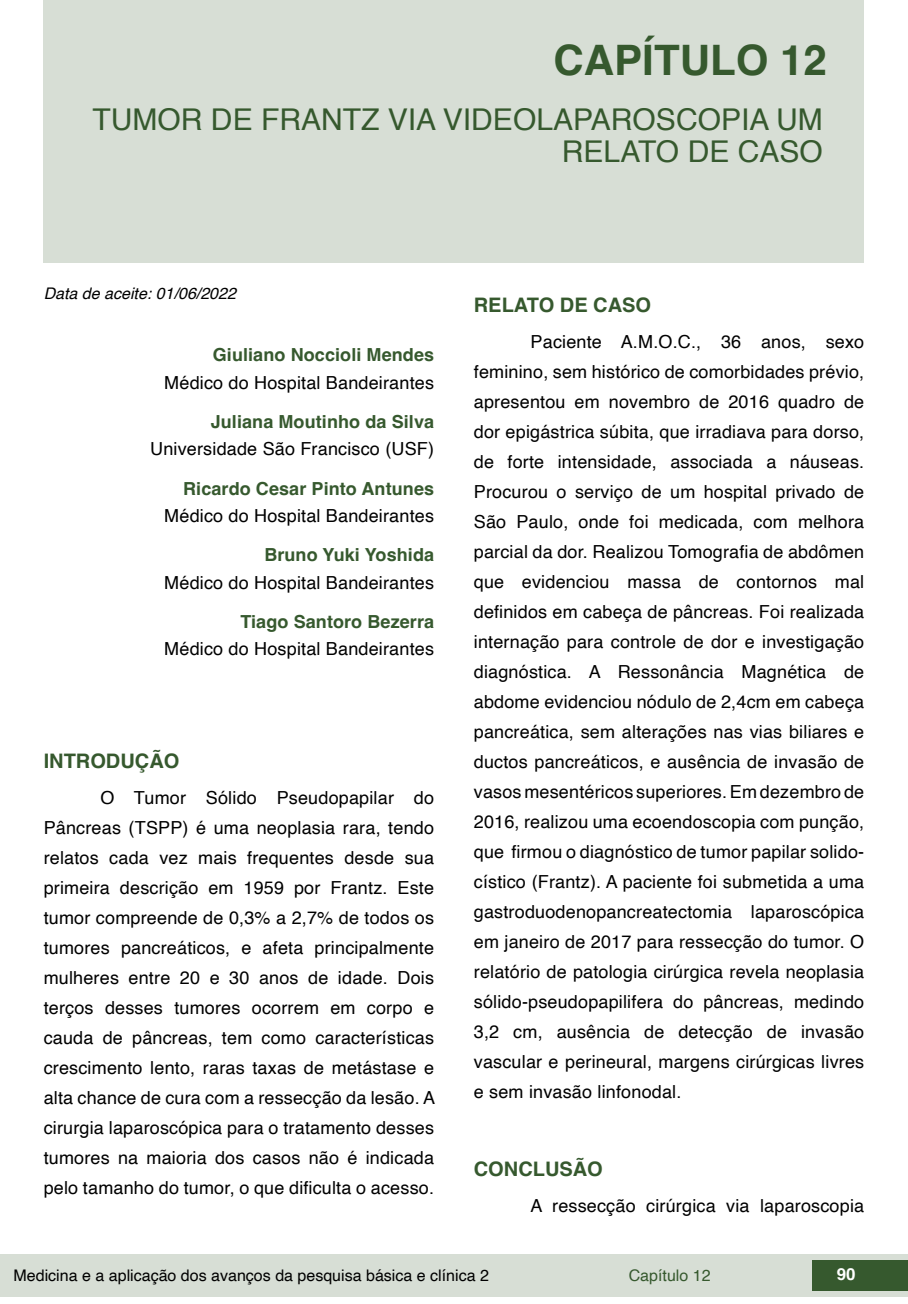
<style>
.page{position:relative;width:908px;height:1304px;background:#fff}
.page>*{position:absolute;margin:0;border:0;box-sizing:border-box;transform-origin:0 0}
.t1{font:700 42px "Helvetica";color:#36592e}
.t2{font:30px/32px "Helvetica";color:#36592e;text-align:right}
.t3{font:700 20px "Helvetica";color:#36592e}
.t4{font:18px/30px "Helvetica";letter-spacing:.01em;color:#000;text-align:justify}
.t5{font:700 18px "Helvetica";letter-spacing:.005em;color:#36592e}
.t6{font:700 16.8px "Helvetica";color:#fff}
.t7{font:16px "Helvetica";color:#000}
.t8{font:italic 16px "Helvetica";color:#000}
.t9{font:16px "Helvetica";color:#36592e}
</style>
<div class="page">
<div style="left:0;top:1254px;width:906px;height:43px;background:#d7ded5"></div>
<div style="left:812px;top:1261px;width:95px;height:30px;background:#36592e"></div>
<div style="left:44px;top:0;width:819px;height:263px;background:#d7ded5"></div>
<h1 class="t1" style="left:553px;top:35px;width:275px">CAPÍTULO 12</h1>
<h2 class="t2" style="left:92px;top:104px;width:731px">TUMOR DE FRANTZ VIA VIDEOLAPAROSCOPIA UM<br>RELATO DE CASO</h2>
<p class="t8" style="left:44px;top:280px;width:194px">Data de aceite: 01/06/2022</p>
<p class="t5" style="left:213px;top:344px;width:223px">Giuliano Noccioli Mendes</p>
<p class="t4" style="left:164px;top:368px;width:271px">Médico do Hospital Bandeirantes</p>
<p class="t5" style="left:211px;top:411px;width:225px">Juliana Moutinho da Silva</p>
<p class="t4" style="left:150px;top:435px;width:285px">Universidade São Francisco (USF)</p>
<p class="t5" style="left:183px;top:477px;width:252px">Ricardo Cesar Pinto Antunes</p>
<p class="t4" style="left:164px;top:501px;width:271px">Médico do Hospital Bandeirantes</p>
<p class="t5" style="left:264px;top:544px;width:171px">Bruno Yuki Yoshida</p>
<p class="t4" style="left:164px;top:568px;width:271px">Médico do Hospital Bandeirantes</p>
<p class="t5" style="left:240px;top:611px;width:195px">Tiago Santoro Bezerra</p>
<p class="t4" style="left:164px;top:635px;width:271px">Médico do Hospital Bandeirantes</p>
<p class="t3" style="left:44px;top:749px;width:137px">INTRODUÇÃO</p>
<p class="t4" style="left:44px;top:783px;width:392px;text-indent:57px">O Tumor Sólido Pseudopapilar do Pâncreas (TSPP) é uma neoplasia rara, tendo relatos cada vez mais frequentes desde sua primeira descrição em 1959 por Frantz. Este tumor compreende de 0,3% a 2,7% de todos os tumores pancreáticos, e afeta principalmente mulheres entre 20 e 30 anos de idade. Dois terços desses tumores ocorrem em corpo e cauda de pâncreas, tem como características crescimento lento, raras taxas de metástase e alta chance de cura com a ressecção da lesão. A cirurgia laparoscópica para o tratamento desses tumores na maioria dos casos não é indicada pelo tamanho do tumor, o que dificulta o acesso.</p>
<p class="t3" style="left:473px;top:293px;width:179px">RELATO DE CASO</p>
<p class="t4" style="left:473px;top:327px;width:392px;text-indent:57px">Paciente A.M.O.C., 36 anos, sexo feminino, sem histórico de comorbidades prévio, apresentou em novembro de 2016 quadro de dor epigástrica súbita, que irradiava para dorso, de forte intensidade, associada a náuseas.<br>Procurou o serviço de um hospital privado de São Paulo, onde foi medicada, com melhora parcial da dor. Realizou Tomografia de abdômen que evidenciou massa de contornos mal definidos em cabeça de pâncreas. Foi realizada internação para controle de dor e investigação diagnóstica. A Ressonância Magnética de abdome evidenciou nódulo de 2,4cm em cabeça pancreática, sem alterações nas vias biliares e ductos pancreáticos, e ausência de invasão de vasos mesentéricos superiores. Em dezembro de 2016, realizou uma ecoendoscopia com punção, que firmou o diagnóstico de tumor papilar solido&shy;cístico (Frantz). A paciente foi submetida a uma gastroduodenopancreatectomia laparoscópica em janeiro de 2017 para ressecção do tumor. O relatório de patologia cirúrgica revela neoplasia sólido-pseudopapilifera do pâncreas, medindo 3,2 cm, ausência de detecção de invasão vascular e perineural, margens cirúrgicas livres e sem invasão linfonodal.</p>
<p class="t3" style="left:473px;top:1157px;width:130px">CONCLUSÃO</p>
<p class="t4" style="left:530px;top:1191px;width:335px">A ressecção cirúrgica via laparoscopia</p>
<p class="t7" style="left:14px;top:1263px;width:476px">Medicina e a aplicação dos avanços da pesquisa básica e clínica 2</p>
<p class="t9" style="left:628px;top:1263px;width:83px">Capítulo 12</p>
<p class="t6" style="left:836px;top:1264px;width:20px">90</p>
</div>
